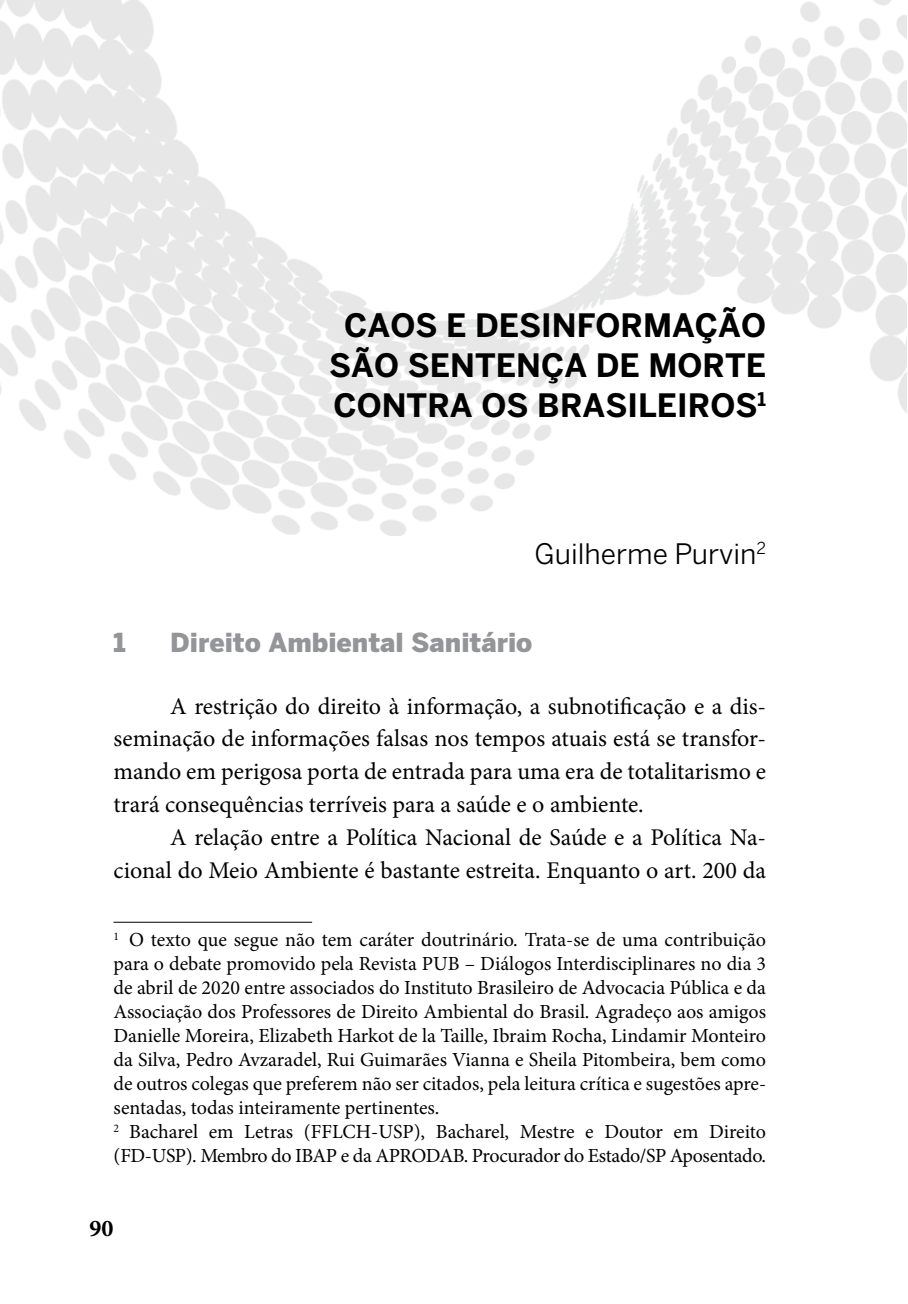
<style>
.page{position:relative;width:908px;height:1304px;background:#fff}
.page>*{position:absolute;margin:0;border:0;box-sizing:border-box;transform-origin:0 0}
.t1{font:700 32px/40px "Benton Sans";color:#000;text-align:center}
.t2{font:28px "Benton Sans";color:#000}
.t3{font:900 26px "Benton Sans";color:#939598}
.t4{font:24px/32.8px "Minion Pro";color:#000;text-align:justify}
.t5{font:700 24px "Minion Pro";color:#000}
.t6{font:20px/24px "Minion Pro";color:#000}
</style>
<div class="page">
<img style="left:0;top:0;width:906px;height:536px">
<hr style="left:113px;top:922px;width:199px;height:1px;background:#000">
<h1 class="t1" style="left:329px;top:305px;width:438px">CAOS E DESINFORMAÇÃO<br>SÃO SENTENÇA DE MORTE<br>CONTRA OS BRASILEIROS<sup>1</sup></h1>
<h2 class="t2" style="left:534px;top:537px;width:233px">Guilherme Purvin<sup>2</sup></h2>
<h3 class="t3" style="left:113px;top:627px;width:14px">1</h3>
<h3 class="t3" style="left:170px;top:627px;width:363px">Direito Ambiental Sanitário</h3>
<p class="t4" style="left:113px;top:690px;width:654px;text-indent:57px">A restrição do direito à informação, a subnotificação e a dis&shy;seminação de informações falsas nos tempos atuais está se transfor&shy;mando em perigosa porta de entrada para uma era de totalitarismo e trará consequências terríveis para a saúde e o ambiente.</p>
<p class="t4" style="left:113px;top:821px;width:654px;text-align:right">A relação entre a Política Nacional de Saúde e a Política Na&shy;cional do Meio Ambiente é bastante estreita. Enquanto o art. 200 da</p>
<p class="t6" style="left:113px;top:928px;width:654px"><sup>1</sup> O texto que segue não tem caráter doutrinário. Trata-se de uma contribuição para o debate promovido pela Revista PUB – Diálogos Interdisciplinares no dia 3 de abril de 2020 entre associados do Instituto Brasileiro de Advocacia Pública e da Associação dos Professores de Direito Ambiental do Brasil. Agradeço aos amigos Danielle Moreira, Elizabeth Harkot de la Taille, Ibraim Rocha, Lindamir Monteiro da Silva, Pedro Avzaradel, Rui Guimarães Vianna e Sheila Pitombeira, bem como de outros colegas que preferem não ser citados, pela leitura crítica e sugestões apre&shy;sentadas, todas inteiramente pertinentes.<br><sup>2</sup> Bacharel em Letras (FFLCH-USP), Bacharel, Mestre e Doutor em Direito (FD-USP). Membro do IBAP e da APRODAB. Procurador do Estado/SP Aposentado.</p>
<p class="t5" style="left:89px;top:1212px;width:25px">90</p>
</div>
